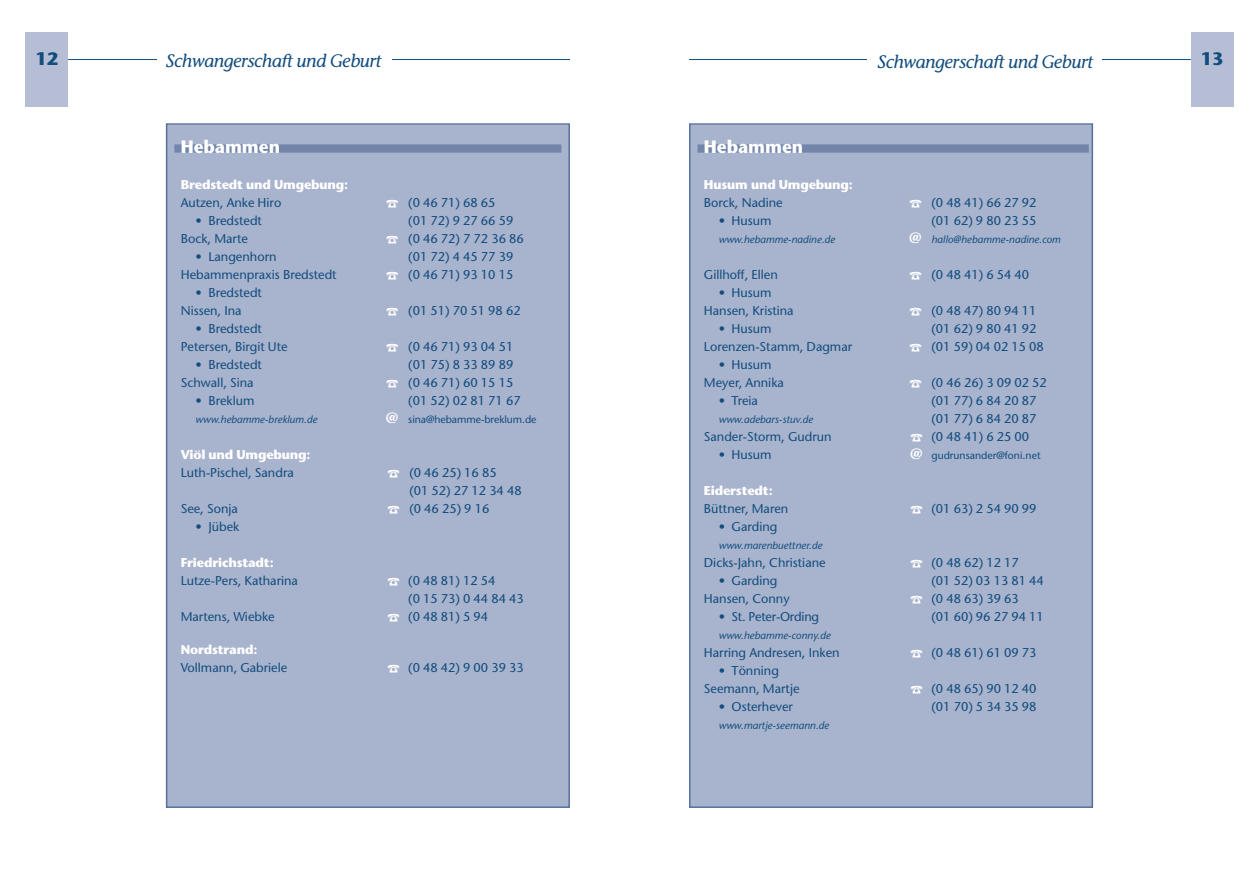
<style>
.page{position:relative;width:1259px;height:893px;background:#fff}
.page>*{position:absolute;margin:0;border:0;box-sizing:border-box;transform-origin:0 0}
.t1{font:italic 18px "Stone Informal";letter-spacing:-.015em;color:#134d7e}
.t2{font:700 18px "Stone Sans";color:#fff;scale:.95 1}
.t3{font:700 18px "Stone Sans";color:#134d7e}
.t4{font:12.75px/18px "Stone Sans";color:#134d7e}
.t5{font:700 12.75px "Stone Sans";letter-spacing:-.015em;color:#fff}
.t6{font:italic 10.5px "Stone Sans";color:#134d7e}
.t7{font:10.5px "Stone Sans";letter-spacing:-.005em;color:#134d7e}
.s1{color:#fff}
.s2{font-family:"Stone Informal";font-weight:700;font-size:15px;color:#fff}
.s3{font-family:"Stone Informal";font-weight:700;font-style:normal;font-size:15px;color:#fff}
</style>
<div class="page">
<hr style="left:189px;top:59px;width:381px;height:1px;background:#134d7e">
<hr style="left:1068px;top:59px;width:123px;height:1px;background:#134d7e">
<hr style="left:68px;top:59px;width:93px;height:1px;background:#134d7e">
<hr style="left:689px;top:59px;width:344px;height:1px;background:#134d7e">
<div style="left:866px;top:46px;width:235px;height:36px;background:#fff"></div>
<div style="left:26px;top:32px;width:42px;height:74px;background:#b5bed5"></div>
<div style="left:1191px;top:32px;width:42px;height:74px;background:#b5bed5"></div>
<div style="left:157px;top:46px;width:235px;height:36px;background:#fff"></div>
<div style="left:167px;top:125px;width:401px;height:681px;background:#a8b3cd"></div>
<div style="left:166px;top:123px;width:404px;height:685px;border:2px solid #55709b"></div>
<div style="left:174px;top:144px;width:387px;height:9px;background:#7286ac"></div>
<div style="left:690px;top:125px;width:401px;height:681px;background:#a8b3cd"></div>
<div style="left:689px;top:123px;width:404px;height:685px;border:2px solid #55709b"></div>
<div style="left:697px;top:144px;width:392px;height:9px;background:#7286ac"></div>
<h1 class="t3" style="left:35px;top:52px;width:24px">12</h1>
<h1 class="t1" style="left:166px;top:54px;width:217px">Schwangerschaft und Geburt</h1>
<h1 class="t1" style="left:877px;top:54px;width:217px">Schwangerschaft und Geburt</h1>
<h1 class="t3" style="left:1200px;top:52px;width:24px">13</h1>
<h1 class="t2" style="left:181px;top:140px;width:106px">Hebammen</h1>
<p class="t5" style="left:181px;top:180px;width:169px">Bredstedt und Umgebung:</p>
<p class="t4" style="left:181px;top:195px;width:102px">Autzen, Anke Hiro</p>
<p class="t4" style="left:386px;top:195px;width:111px"><span class="s1">☎</span> (0 46 71) 68 65</p>
<p class="t4" style="left:196px;top:213px;width:68px">• Bredstedt</p>
<p class="t4" style="left:408px;top:213px;width:107px">(01 72) 9 27 66 59</p>
<p class="t4" style="left:181px;top:231px;width:69px">Bock, Marte</p>
<p class="t4" style="left:386px;top:231px;width:139px"><span class="s1">☎</span> (0 46 72) 7 72 36 86</p>
<p class="t4" style="left:196px;top:249px;width:82px">• Langenhorn</p>
<p class="t4" style="left:408px;top:249px;width:107px">(01 72) 4 45 77 39</p>
<p class="t4" style="left:181px;top:267px;width:157px">Hebammenpraxis Bredstedt</p>
<p class="t4" style="left:386px;top:267px;width:129px"><span class="s1">☎</span> (0 46 71) 93 10 15</p>
<p class="t4" style="left:181px;top:285px;width:83px;text-indent:15px">• Bredstedt<br>Nissen, Ina</p>
<p class="t4" style="left:386px;top:303px;width:136px"><span class="s1">☎</span> (01 51) 70 51 98 62</p>
<p class="t4" style="left:181px;top:321px;width:108px;text-indent:15px">• Bredstedt<br>Petersen, Birgit Ute</p>
<p class="t4" style="left:386px;top:339px;width:129px"><span class="s1">☎</span> (0 46 71) 93 04 51</p>
<p class="t4" style="left:196px;top:357px;width:68px">• Bredstedt</p>
<p class="t4" style="left:408px;top:357px;width:107px">(01 75) 8 33 89 89</p>
<p class="t4" style="left:181px;top:375px;width:74px">Schwall, Sina</p>
<p class="t4" style="left:386px;top:375px;width:129px"><span class="s1">☎</span> (0 46 71) 60 15 15</p>
<p class="t4" style="left:196px;top:393px;width:60px">• Breklum</p>
<p class="t4" style="left:408px;top:393px;width:114px">(01 52) 02 81 71 67</p>
<p class="t6" style="left:196px;top:415px;width:123px">www.hebamme-breklum.de</p>
<p class="t7" style="left:386px;top:415px;width:152px"><span class="s2">@</span> sina@hebamme-breklum.de</p>
<p class="t5" style="left:181px;top:450px;width:131px">Viöl und Umgebung:</p>
<p class="t4" style="left:181px;top:465px;width:115px">Luth-Pischel, Sandra</p>
<p class="t4" style="left:409px;top:465px;width:114px;text-indent:-22px"><span class="s1">☎</span> (0 46 25) 16 85<br>(01 52) 27 12 34 48</p>
<p class="t4" style="left:181px;top:501px;width:59px">See, Sonja</p>
<p class="t4" style="left:387px;top:501px;width:104px"><span class="s1">☎</span> (0 46 25) 9 16</p>
<p class="t4" style="left:196px;top:519px;width:45px">• Jübek</p>
<p class="t5" style="left:181px;top:558px;width:94px">Friedrichstadt:</p>
<p class="t4" style="left:181px;top:573px;width:119px">Lutze-Pers, Katharina</p>
<p class="t4" style="left:408px;top:573px;width:117px;text-indent:-21px"><span class="s1">☎</span> (0 48 81) 12 54<br>(0 15 73) 0 44 84 43</p>
<p class="t4" style="left:181px;top:609px;width:95px">Martens, Wiebke</p>
<p class="t4" style="left:387px;top:609px;width:103px"><span class="s1">☎</span> (0 48 81) 5 94</p>
<p class="t5" style="left:181px;top:645px;width:78px">Nordstrand:</p>
<p class="t4" style="left:181px;top:660px;width:108px">Vollmann, Gabriele</p>
<p class="t4" style="left:387px;top:660px;width:138px"><span class="s1">☎</span> (0 48 42) 9 00 39 33</p>
<h1 class="t2" style="left:704px;top:140px;width:106px">Hebammen</h1>
<p class="t5" style="left:704px;top:180px;width:150px">Husum und Umgebung:</p>
<p class="t4" style="left:704px;top:195px;width:80px">Borck, Nadine</p>
<p class="t4" style="left:909px;top:195px;width:129px"><span class="s1">☎</span> (0 48 41) 66 27 92</p>
<p class="t4" style="left:719px;top:213px;width:54px">• Husum</p>
<p class="t4" style="left:931px;top:213px;width:107px">(01 62) 9 80 23 55</p>
<p class="t6" style="left:719px;top:235px;width:118px">www.hebamme-nadine.de</p>
<p class="t6" style="left:909px;top:235px;width:153px"><span class="s3">@</span> hallo@hebamme-nadine.com</p>
<p class="t4" style="left:704px;top:267px;width:75px">Gillhoff, Ellen</p>
<p class="t4" style="left:909px;top:267px;width:122px"><span class="s1">☎</span> (0 48 41) 6 54 40</p>
<p class="t4" style="left:704px;top:285px;width:91px;text-align:center">• Husum<br>Hansen, Kristina</p>
<p class="t4" style="left:909px;top:303px;width:129px"><span class="s1">☎</span> (0 48 47) 80 94 11</p>
<p class="t4" style="left:719px;top:321px;width:54px">• Husum</p>
<p class="t4" style="left:931px;top:321px;width:107px">(01 62) 9 80 41 92</p>
<p class="t4" style="left:704px;top:339px;width:150px">Lorenzen-Stamm, Dagmar</p>
<p class="t4" style="left:909px;top:339px;width:136px"><span class="s1">☎</span> (01 59) 04 02 15 08</p>
<p class="t4" style="left:704px;top:357px;width:81px;text-align:center">• Husum<br>Meyer, Annika</p>
<p class="t4" style="left:909px;top:375px;width:139px"><span class="s1">☎</span> (0 46 26) 3 09 02 52</p>
<p class="t4" style="left:719px;top:393px;width:41px">• Treia</p>
<p class="t4" style="left:931px;top:393px;width:107px">(01 77) 6 84 20 87</p>
<p class="t6" style="left:719px;top:415px;width:96px">www.adebars-stuv.de</p>
<p class="t4" style="left:931px;top:411px;width:107px">(01 77) 6 84 20 87</p>
<p class="t4" style="left:704px;top:429px;width:129px">Sander-Storm, Gudrun</p>
<p class="t4" style="left:910px;top:429px;width:120px"><span class="s1">☎</span> (0 48 41) 6 25 00</p>
<p class="t4" style="left:719px;top:447px;width:54px">• Husum</p>
<p class="t7" style="left:910px;top:451px;width:132px"><span class="s2">@</span> gudrunsander@foni.net</p>
<p class="t5" style="left:704px;top:486px;width:70px">Eiderstedt:</p>
<p class="t4" style="left:704px;top:501px;width:86px">Büttner, Maren</p>
<p class="t4" style="left:910px;top:501px;width:128px"><span class="s1">☎</span> (01 63) 2 54 90 99</p>
<p class="t4" style="left:719px;top:519px;width:60px">• Garding</p>
<p class="t6" style="left:719px;top:541px;width:105px">www.marenbuettner.de</p>
<p class="t4" style="left:704px;top:555px;width:123px">Dicks-Jahn, Christiane</p>
<p class="t4" style="left:910px;top:555px;width:110px"><span class="s1">☎</span> (0 48 62) 12 17</p>
<p class="t4" style="left:719px;top:573px;width:60px">• Garding</p>
<p class="t4" style="left:931px;top:573px;width:114px">(01 52) 03 13 81 44</p>
<p class="t4" style="left:704px;top:591px;width:87px">Hansen, Conny</p>
<p class="t4" style="left:910px;top:591px;width:110px"><span class="s1">☎</span> (0 48 63) 39 63</p>
<p class="t4" style="left:719px;top:609px;width:102px">• St. Peter-Ording</p>
<p class="t4" style="left:931px;top:609px;width:114px">(01 60) 96 27 94 11</p>
<p class="t6" style="left:719px;top:631px;width:113px">www.hebamme-conny.de</p>
<p class="t4" style="left:704px;top:645px;width:137px">Harring Andresen, Inken</p>
<p class="t4" style="left:910px;top:645px;width:128px"><span class="s1">☎</span> (0 48 61) 61 09 73</p>
<p class="t4" style="left:704px;top:663px;width:97px;text-align:center">• Tönning<br>Seemann, Martje</p>
<p class="t4" style="left:910px;top:681px;width:128px"><span class="s1">☎</span> (0 48 65) 90 12 40</p>
<p class="t4" style="left:719px;top:699px;width:76px">• Osterhever</p>
<p class="t4" style="left:931px;top:699px;width:107px">(01 70) 5 34 35 98</p>
<p class="t6" style="left:719px;top:721px;width:112px">www.martje-seemann.de</p>
</div>
